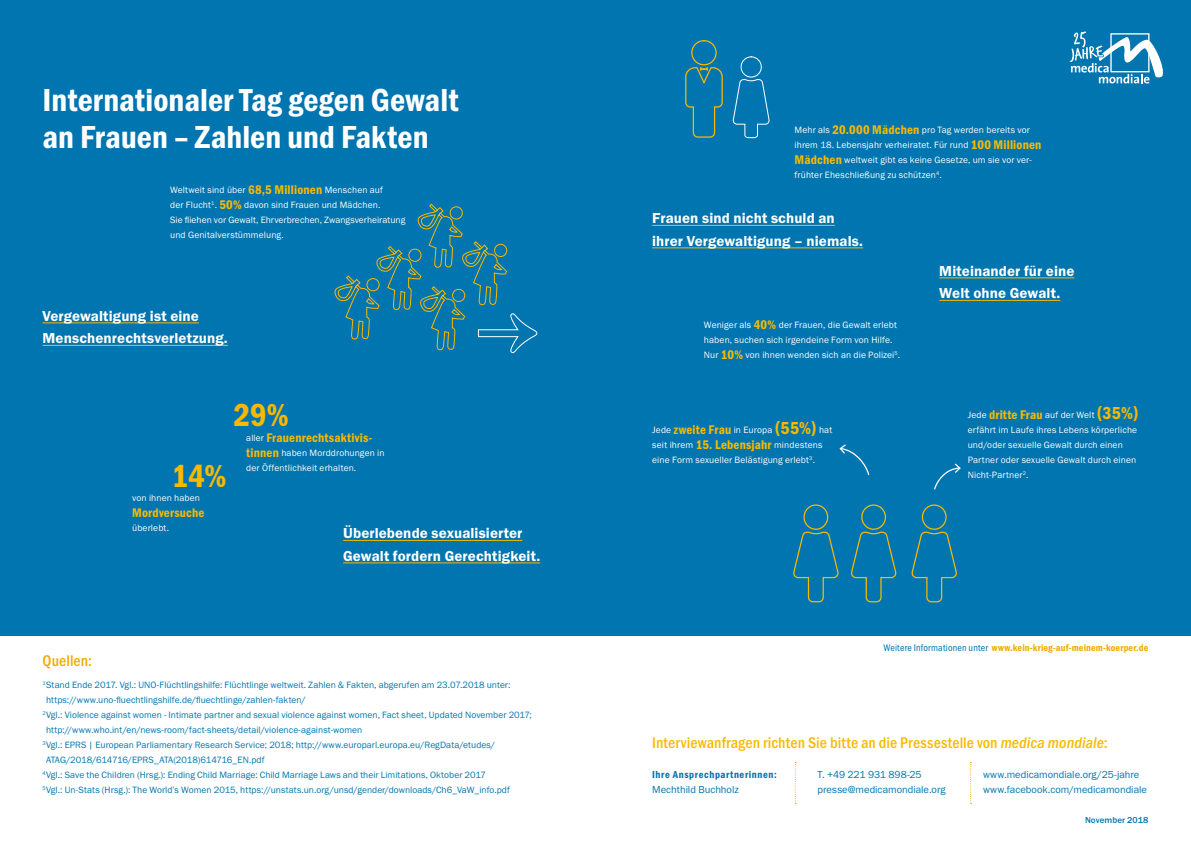
<style>
.page{position:relative;width:1191px;height:842px;background:#fff}
.page>*{position:absolute;margin:0;border:0;box-sizing:border-box;transform-origin:0 0}
.t1{font:33px/37.5px "Franklin Gothic URW Con Dem";color:#fff}
.t2{font:33px "Franklin Gothic URW Con Dem";color:#fab900}
.t3{font:500 16px "Franklin Gothic URW Cond";letter-spacing:.01em;color:#fab900}
.t4{font:500 16px "Franklin Gothic URW Cond";letter-spacing:.01em;color:#f0ab00}
.t5{font:15px/22.5px "Franklin Gothic URW Dem";letter-spacing:.005em;color:#fff}
.t6{font:13px "Franklin Gothic URW Con Dem";letter-spacing:.015em;color:#fab900}
.t7{font:10.5px/15px "Franklin Gothic URW Boo";color:#0075b0}
.t8{font:10.5px "Franklin Gothic URW Con Dem";letter-spacing:.055em;color:#0075b0}
.t9{font:10px "Franklin Gothic URW Con Dem";letter-spacing:.015em;color:#f0ab00}
.t10{font:9.5px/15px "Franklin Gothic URW Boo";letter-spacing:.01em;color:#fff}
.t11{font:9.5px "Franklin Gothic URW Boo";letter-spacing:.005em;color:#0075b0}
.t12{font:9.5px "Franklin Gothic URW Boo";letter-spacing:-.02em;color:#0075b0}
.t13{font:500 9px "Franklin Gothic URW";letter-spacing:.005em;color:#0075b0}
.s1{font-family:"Franklin Gothic URW Con Dem";font-size:13px;color:#fab900}
.s2{font-family:"Franklin Gothic URW Boo";font-size:9.5px;color:#fff}
.s3{font-family:"Franklin Gothic URW Con Dem";font-size:18px;color:#fab900}
.s4{font-family:"Franklin Gothic URW Cond";color:#0075b0}
.s5{font-family:"Franklin Gothic URW Con Med Ita";font-weight:400}
</style>
<div class="page">
<div style="left:0;top:0;width:1191px;height:636px;background:#0075b0"></div>
<svg style="left:970px;top:762px;width:1px;height:42px"></svg>
<svg style="left:794px;top:762px;width:2px;height:42px"></svg>
<svg style="left:793px;top:504px;width:46px;height:99px"></svg>
<svg style="left:851px;top:504px;width:46px;height:99px"></svg>
<svg style="left:911px;top:504px;width:46px;height:99px"></svg>
<svg style="left:839px;top:444px;width:31px;height:32px"></svg>
<svg style="left:934px;top:463px;width:27px;height:27px"></svg>
<hr style="left:43px;top:322px;width:156px;height:1px;background:#fab900">
<hr style="left:43px;top:345px;width:185px;height:1px;background:#fab900">
<hr style="left:343px;top:540px;width:179px;height:1px;background:#fab900">
<hr style="left:343px;top:562px;width:197px;height:1px;background:#fab900">
<hr style="left:652px;top:225px;width:183px;height:1px;background:#fab900">
<hr style="left:652px;top:247px;width:211px;height:1px;background:#fab900">
<hr style="left:939px;top:277px;width:135px;height:1px;background:#fab900">
<hr style="left:939px;top:300px;width:121px;height:1px;background:#fab900">
<svg style="left:685px;top:40px;width:38px;height:98px"></svg>
<div style="left:740px;top:56px;width:22px;height:22px;border:1px solid #fff;border-radius:50%"></div>
<svg style="left:733px;top:79px;width:37px;height:60px"></svg>
<svg style="left:1069px;top:31px;width:94px;height:52px"></svg>
<svg style="left:334px;top:203px;width:204px;height:150px"></svg>
<h1 class="t1" style="left:43px;top:80px;width:417px">Internationaler Tag gegen Gewalt an Frauen – Zahlen und Fakten</h1>
<p class="t10" style="left:170px;top:183px;width:237px">Weltweit sind über <span class="s1">68,5 Millionen</span> Menschen auf<br>der Flucht<sup>1</sup>. <span class="s1">50%</span> davon sind Frauen und Mädchen.<br>Sie fliehen vor Gewalt, Ehrverbrechen, Zwangsverheiratung und Genitalverstümmelung.</p>
<h3 class="t5" style="left:43px;top:304px;width:187px">Vergewaltigung ist eine<br>Menschenrechtsverletzung.</h3>
<h1 class="t2" style="left:171px;top:454px;width:56px">14%</h1>
<p class="t10" style="left:132px;top:490px;width:69px">von ihnen haben</p>
<h3 class="t6" style="left:132px;top:504px;width:74px">Mordversuche</h3>
<p class="t10" style="left:132px;top:520px;width:39px">überlebt.</p>
<h1 class="t2" style="left:233px;top:393px;width:57px">29%</h1>
<h3 class="t6" style="left:246px;top:429px;width:127px"><span class="s2">aller</span> Frauenrechtsaktivis-</h3>
<p class="t10" style="left:246px;top:445px;width:140px"><span class="s1">tinnen</span> haben Morddrohungen in der Öffentlichkeit erhalten.</p>
<h3 class="t5" style="left:343px;top:522px;width:199px">Überlebende sexualisierter<br>Gewalt fordern Gerechtigkeit.</h3>
<h2 class="t4" style="left:43px;top:649px;width:51px">Quellen:</h2>
<p class="t11" style="left:43px;top:679px;width:469px"><sup>1</sup> Stand Ende 2017. Vgl.: UNO-Flüchtlingshilfe: Flüchtlinge weltweit. Zahlen &amp; Fakten, abgerufen am 23.07.2018 unter:</p>
<p class="t11" style="left:46px;top:694px;width:261px">https://www.uno-fluechtlingshilfe.de/fluechtlinge/zahlen-fakten/</p>
<p class="t11" style="left:43px;top:709px;width:491px"><sup>2</sup> Vgl.: Violence against women - Intimate partner and sexual violence against women, Fact sheet, Updated November 2017;</p>
<p class="t11" style="left:46px;top:724px;width:318px">http://www.who.int/en/news-room/fact-sheets/detail/violence-against-women</p>
<p class="t11" style="left:43px;top:739px;width:454px"><sup>3</sup> Vgl.: EPRS | European Parliamentary Research Service; 2018; http://www.europarl.europa.eu/RegData/etudes/</p>
<p class="t12" style="left:46px;top:754px;width:220px">ATAG/2018/614716/EPRS_ATA(2018)614716_EN.pdf</p>
<p class="t11" style="left:43px;top:769px;width:445px"><sup>4</sup> Vgl.: Save the Children (Hrsg.): Ending Child Marriage: Child Marriage Laws and their Limitations, Oktober 2017</p>
<p class="t11" style="left:43px;top:784px;width:469px"><sup>5</sup> Vgl.: Un-Stats (Hrsg.): The World’s Women 2015, https://unstats.un.org/unsd/gender/downloads/Ch6_VaW_info.pdf</p>
<p class="t10" style="left:794px;top:123px;width:248px">Mehr als <span class="s1">20.000 Mädchen</span> pro Tag werden bereits vor ihrem 18. Lebensjahr verheiratet. Für rund <span class="s1">100 Millionen Mädchen</span> weltweit gibt es keine Gesetze, um sie vor ver&shy;frühter Eheschließung zu schützen<sup>4</sup>.</p>
<h3 class="t5" style="left:652px;top:207px;width:212px">Frauen sind nicht schuld an ihrer Vergewaltigung – niemals.</h3>
<p class="t10" style="left:704px;top:318px;width:198px">Weniger als <span class="s1">40%</span> der Frauen, die Gewalt erlebt haben, suchen sich irgendeine Form von Hilfe.<br>Nur <span class="s1">10%</span> von ihnen wenden sich an die Polizei<sup>5</sup>.</p>
<p class="t10" style="left:652px;top:423px;width:182px">Jede <span class="s1">zweite Frau</span> in Europa <span class="s3">(55%)</span> hat seit ihrem <span class="s1">15. Lebensjahr</span> mindestens eine Form sexueller Belästigung erlebt<sup>3</sup>.</p>
<h3 class="t5" style="left:939px;top:259px;width:137px">Miteinander für eine<br>Welt ohne Gewalt.</h3>
<p class="t10" style="left:967px;top:408px;width:172px">Jede <span class="s1">dritte Frau</span> auf der Welt <span class="s3">(35%) </span>erfährt im Laufe ihres Lebens körperliche und/oder sexuelle Gewalt durch einen Partner oder sexuelle Gewalt durch einen Nicht-Partner<sup>2</sup>.</p>
<p class="t9" style="left:883px;top:641px;width:266px"><span class="s4">Weitere Informationen unter</span> www.kein-krieg-auf-meinem-koerper.de</p>
<h2 class="t3" style="left:652px;top:732px;width:457px">Interviewanfragen richten Sie bitte an die Pressestelle von <span class="s5">medica mondiale</span>:</h2>
<p class="t8" style="left:652px;top:768px;width:126px">Ihre Ansprechpartnerinnen:</p>
<p class="t7" style="left:652px;top:782px;width:88px">Mechthild Buchholz</p>
<p class="t7" style="left:817px;top:767px;width:129px">T. +49 221 931 898-25 presse@medicamondiale.org</p>
<p class="t7" style="left:983px;top:767px;width:165px">www.medicamondiale.org/25-jahre www.facebook.com/medicamondiale</p>
<p class="t13" style="left:1085px;top:815px;width:65px">November 2018</p>
</div>
